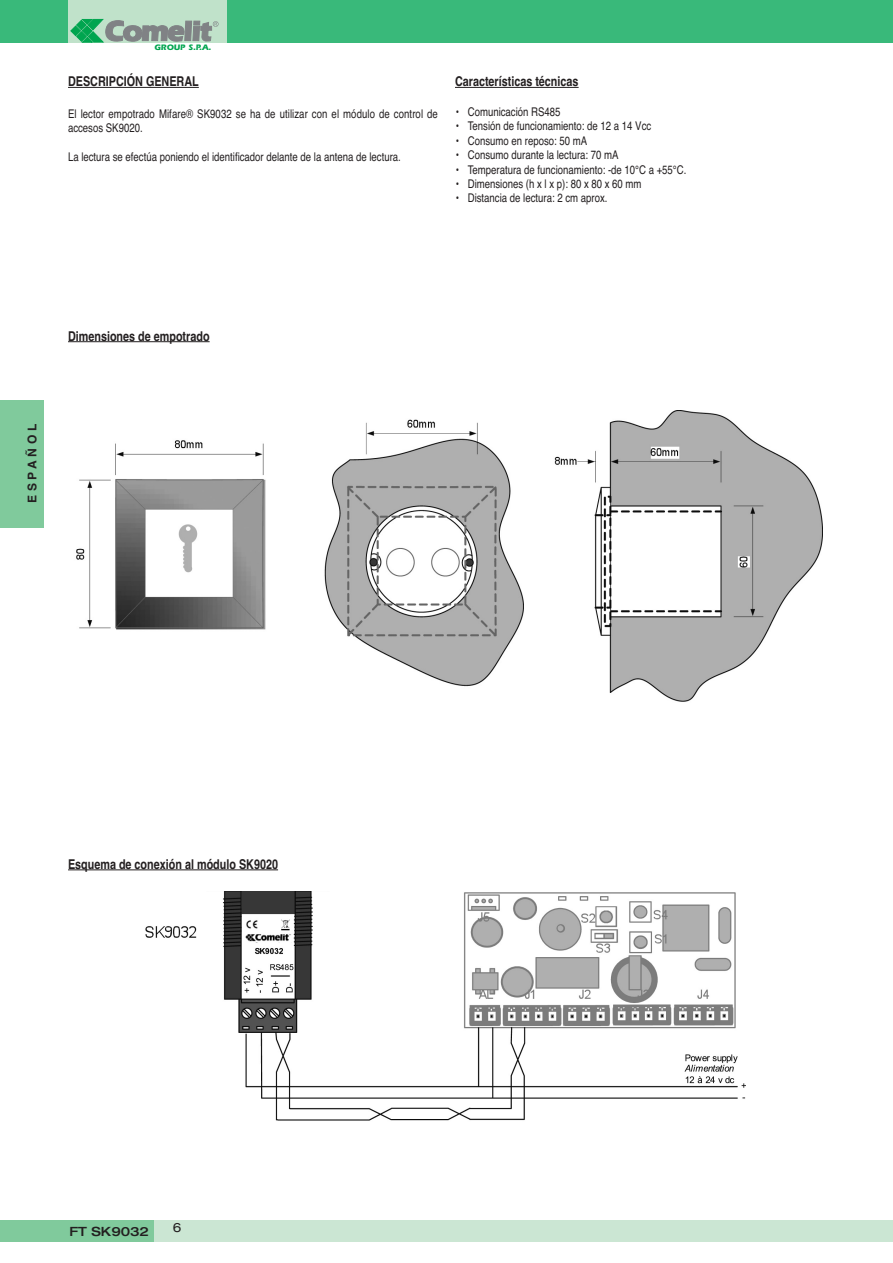
<style>
.page{position:relative;width:893px;height:1263px;background:#fff}
.page>*{position:absolute;margin:0;border:0;box-sizing:border-box;transform-origin:0 0}
.t1{font:700 13.5px "Helvetica";color:#231f20;scale:.8 1}
.t2{font:500 expanded 12.75px "Helvetica Neue";color:#231f20}
.t3{font:expanded 12.75px "Helvetica Neue";color:#231f20}
.t4{font:12px/14.4px "Helvetica";color:#231f20;scale:.8 1}
.t5{font:700 12px "Helvetica";letter-spacing:.3em;color:#231f20}
.t6{font:700 8.25px "Itc Eras";color:#00a54f}
</style>
<div class="page">
<div style="left:0;top:1220px;width:893px;height:22px;background:#cbe6d3"></div>
<div style="left:0;top:1220px;width:153px;height:22px;background:#80ca9c"></div>
<div style="left:0;top:0;width:893px;height:43px;background:#39b97a"></div>
<div style="left:68px;top:0;width:158px;height:43px;background:#c0e2ca"></div>
<svg style="left:71px;top:19px;width:148px;height:24px"></svg>
<div style="left:0;top:400px;width:43px;height:127px;background:#80ca9c"></div>
<hr style="left:68px;top:87px;width:131px;height:1px;background:#231f20">
<hr style="left:455px;top:87px;width:124px;height:1px;background:#231f20">
<hr style="left:68px;top:869px;width:210px;height:1px;background:#231f20">
<hr style="left:68px;top:341px;width:142px;height:1px;background:#231f20">
<img style="left:76px;top:410px;width:747px;height:292px">
<img style="left:145px;top:891px;width:600px;height:230px">
<p class="t6" style="left:155px;top:45px;width:58px">GROUP S.P.A.</p>
<p class="t1" style="left:68px;top:77px;width:165px">DESCRIPCIÓN GENERAL</p>
<p class="t4" style="left:68px;top:107px;width:464px">El lector empotrado Mifare® SK9032 se ha de utilizar con el módulo de control de accesos SK9020.</p>
<p class="t4" style="left:68px;top:151px;width:418px">La lectura se efectúa poniendo el identificador delante de la antena de lectura.</p>
<p class="t1" style="left:455px;top:77px;width:156px">Características técnicas</p>
<p class="t4" style="left:455px;top:106px;width:133px">• Comunicación RS485</p>
<p class="t4" style="left:455px;top:120px;width:247px">• Tensión de funcionamiento: de 12 a 14 Vcc</p>
<p class="t4" style="left:455px;top:134px;width:167px">• Consumo en reposo: 50 mA</p>
<p class="t4" style="left:455px;top:149px;width:206px">• Consumo durante la lectura: 70 mA</p>
<p class="t4" style="left:455px;top:163px;width:291px">• Temperatura de funcionamiento: -de 10°C a +55°C.</p>
<p class="t4" style="left:455px;top:178px;width:235px">• Dimensiones (h x l x p): 80 x 80 x 60 mm</p>
<p class="t4" style="left:455px;top:192px;width:192px">• Distancia de lectura: 2 cm aprox.</p>
<p class="t1" style="left:68px;top:331px;width:178px">Dimensiones de empotrado</p>
<p class="t5" style="left:28px;top:503px;width:80px;rotate:-90deg">ESPAÑOL</p>
<p class="t1" style="left:68px;top:859px;width:264px">Esquema de conexión al módulo SK9020</p>
<p class="t2" style="left:70px;top:1226px;width:81px">FT SK9032</p>
<p class="t3" style="left:173px;top:1223px;width:10px">6</p>
</div>
